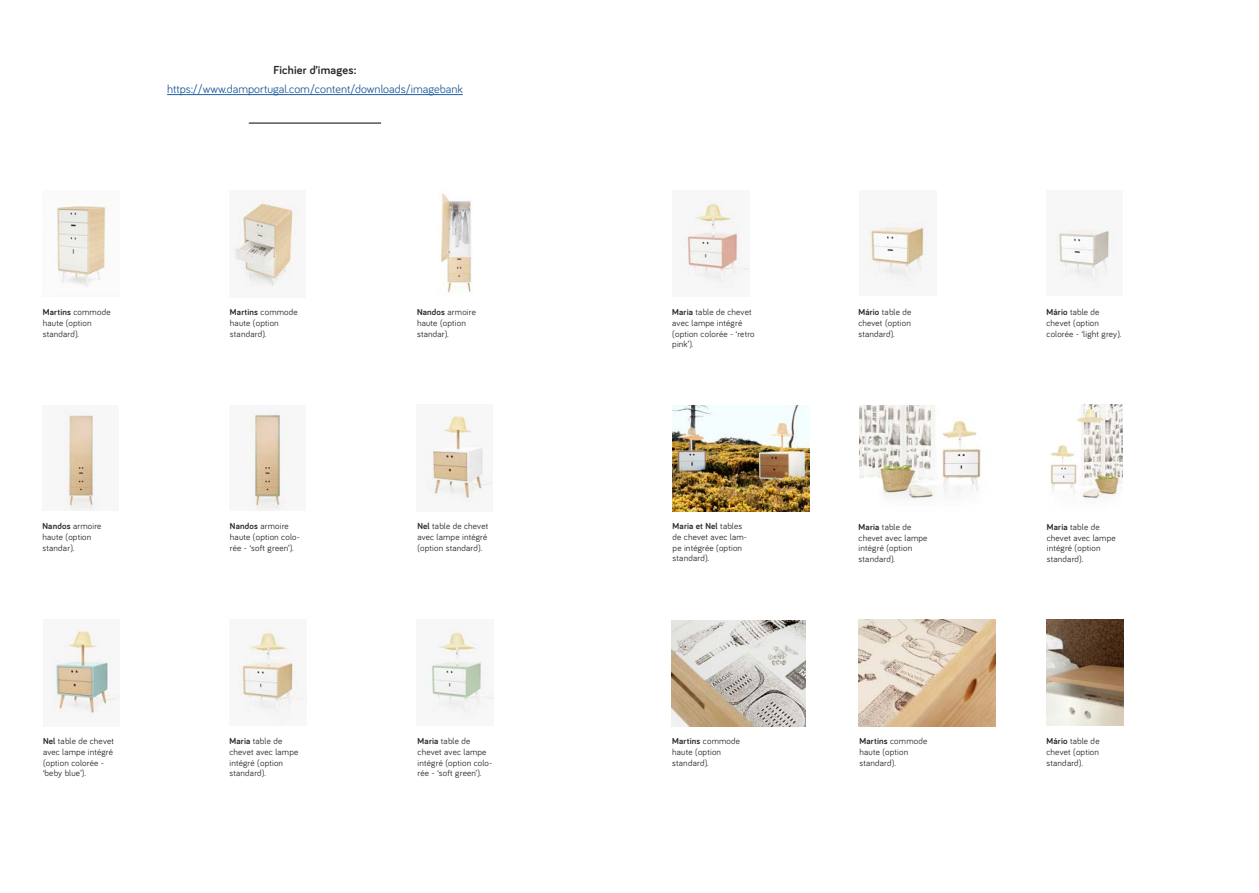
<style>
.page{position:relative;width:1259px;height:893px;background:#fff}
.page>*{position:absolute;margin:0;border:0;box-sizing:border-box;transform-origin:0 0}
.t1{font:12px "Bariol";color:#215e9e}
.t2{font:700 12px "Bariol";letter-spacing:.02em;color:#282829}
.t3{font:9px/10.8px "Bariol";letter-spacing:.02em;color:#292829}
.s1{font-weight:700}
</style>
<div class="page">
<img style="left:1050px;top:405px;width:72px;height:97px">
<hr style="left:249px;top:123px;width:132px;height:1px;background:#000">
<hr style="left:167px;top:94px;width:296px;height:1px;background:#215e9e">
<img style="left:440px;top:193px;width:33px;height:102px">
<img style="left:859px;top:405px;width:123px;height:94px">
<img style="left:868px;top:222px;width:59px;height:59px">
<img style="left:1055px;top:224px;width:59px;height:59px">
<img style="left:55px;top:201px;width:52px;height:86px">
<img style="left:427px;top:630px;width:66px;height:83px">
<img style="left:1047px;top:620px;width:76px;height:105px">
<img style="left:238px;top:630px;width:65px;height:83px">
<img style="left:52px;top:630px;width:68px;height:88px">
<img style="left:672px;top:405px;width:137px;height:107px">
<img style="left:859px;top:620px;width:137px;height:107px">
<img style="left:682px;top:201px;width:67px;height:82px">
<img style="left:671px;top:620px;width:134px;height:106px">
<img style="left:233px;top:199px;width:65px;height:88px">
<img style="left:64px;top:411px;width:35px;height:99px">
<img style="left:250px;top:405px;width:36px;height:105px">
<img style="left:426px;top:415px;width:67px;height:88px">
<h1 class="t2" style="left:273px;top:61px;width:85px">Fichier d’images:</h1>
<h1 class="t1" style="left:167px;top:81px;width:297px">https://www.damportugal.com/content/downloads/imagebank</h1>
<p class="t3" style="left:43px;top:306px;width:69px"><span class="s1">Martins</span> commode haute (option standard).</p>
<p class="t3" style="left:43px;top:520px;width:60px"><span class="s1">Nandos</span> armoire haute (option standar).</p>
<p class="t3" style="left:43px;top:735px;width:72px"><span class="s1">Nel</span> table de chevet avec lampe intégré (option colorée - ‘beby blue’).</p>
<p class="t3" style="left:230px;top:306px;width:69px"><span class="s1">Martins</span> commode haute (option standard).</p>
<p class="t3" style="left:417px;top:306px;width:60px"><span class="s1">Nandos</span> armoire haute (option standar).</p>
<p class="t3" style="left:672px;top:306px;width:84px"><span class="s1">Maria</span> table de chevet avec lampe intégré (option colorée - ‘retro pink’).</p>
<p class="t3" style="left:858px;top:306px;width:54px;text-align:justify"><span class="s1">Mário</span> table de chevet (option standard).</p>
<p class="t3" style="left:1046px;top:306px;width:76px"><span class="s1">Mário</span> table de chevet (option colorée - ‘light grey).</p>
<p class="t3" style="left:230px;top:520px;width:72px"><span class="s1">Nandos</span> armoire haute (option colo&shy;rée - ‘soft green’).</p>
<p class="t3" style="left:672px;top:520px;width:76px"><span class="s1">Maria et Nel</span> tables de chevet avec lam&shy;pe intégrée (option standard).</p>
<p class="t3" style="left:417px;top:520px;width:72px;text-align:justify"><span class="s1">Nel</span> table de chevet avec lampe intégré (option standard).</p>
<p class="t3" style="left:858px;top:521px;width:70px"><span class="s1">Maria</span> table de chevet avec lampe intégré (option standard).</p>
<p class="t3" style="left:1047px;top:521px;width:70px"><span class="s1">Maria</span> table de chevet avec lampe intégré (option standard).</p>
<p class="t3" style="left:229px;top:735px;width:70px"><span class="s1">Maria</span> table de chevet avec lampe intégré (option standard).</p>
<p class="t3" style="left:417px;top:735px;width:76px"><span class="s1">Maria</span> table de chevet avec lampe intégré (option colo&shy;rée - ‘soft green’).</p>
<p class="t3" style="left:672px;top:735px;width:69px"><span class="s1">Martins</span> commode haute (option standard).</p>
<p class="t3" style="left:859px;top:735px;width:69px"><span class="s1">Martins</span> commode haute (option standard).</p>
<p class="t3" style="left:1046px;top:735px;width:54px;text-align:justify"><span class="s1">Mário</span> table de chevet (option standard).</p>
</div>
